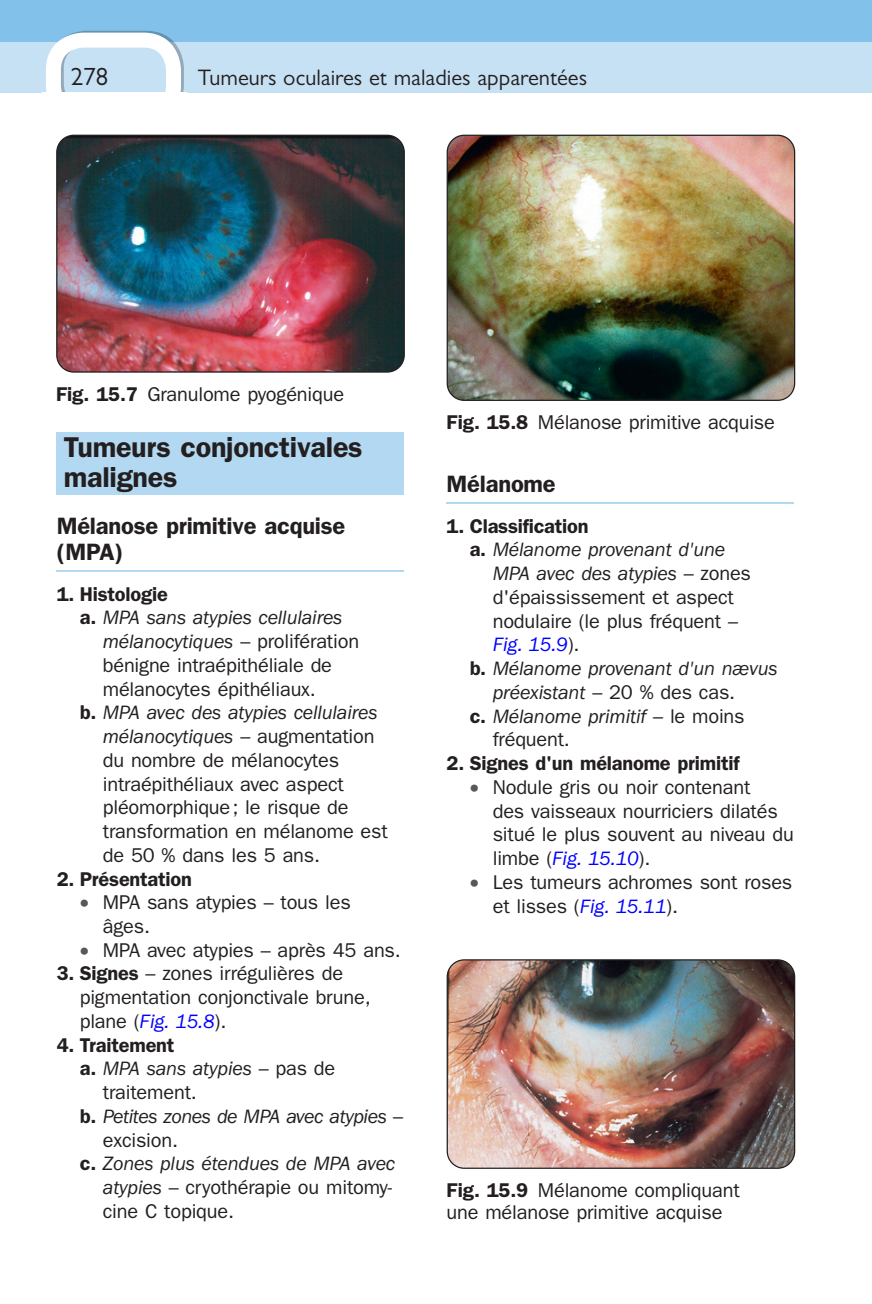
<style>
.page{position:relative;width:872px;height:1304px;background:#fff}
.page>*{position:absolute;margin:0;border:0;box-sizing:border-box;transform-origin:0 0}
.t1{font:600 28.75px/30px "Franklin Gothic";letter-spacing:-.01em;color:#231f20}
.t2{font:25px "Gill Sans";color:#231f20}
.t3{font:600 23.75px/25.8px "Franklin Gothic";letter-spacing:-.01em;color:#231f20}
.t4{font:22.5px "Gill Sans";color:#231f20}
.t5{font:20px/23.8px "Franklin Gothic";letter-spacing:-.01em;color:#231f20}
.t6{font:italic 20px "Franklin Gothic";letter-spacing:-.01em;color:#231f20}
.t7{font:600 20px "Franklin Gothic";letter-spacing:-.01em;color:#231f20}
.t8{font:italic 20px "Franklin Gothic";color:#00f}
.s1{font-weight:600}
.s2{font-weight:600;font-style:normal}
.s3{font-style:normal}
.s4{color:#57585a}
.s5{font-style:italic;color:#00f}
.s6{font-style:italic}
.s7{font-style:normal;color:#231f20}
</style>
<div class="page">
<div style="left:0;top:0;width:872px;height:92px;background:#82c1ea"></div>
<div style="left:0;top:42px;width:872px;height:50px;background:#c6e1f4"></div>
<svg style="left:46px;top:31px;width:138px;height:61px"></svg>
<div style="left:57px;top:432px;width:347px;height:63px;background:#b3d8f1"></div>
<hr style="left:57px;top:570px;width:347px;height:2px;background:#b3d8f1">
<hr style="left:446px;top:502px;width:348px;height:2px;background:#b3d8f1">
<img style="left:58px;top:135px;width:346px;height:236px">
<div style="left:56px;top:135px;width:349px;height:238px;border:1px solid #231f20;border-radius:17px"></div>
<img style="left:448px;top:135px;width:346px;height:265px">
<div style="left:446px;top:135px;width:349px;height:266px;border:1px solid #231f20;border-radius:17px"></div>
<img style="left:448px;top:961px;width:346px;height:207px">
<div style="left:446px;top:959px;width:349px;height:210px;border:1px solid #231f20;border-radius:17px"></div>
<p class="t2" style="left:71px;top:62px;width:39px">278</p>
<p class="t4" style="left:198px;top:65px;width:391px">Tumeurs oculaires et maladies apparentées</p>
<p class="t5" style="left:56px;top:382px;width:289px"><span class="s1">Fig. 15.7</span> Granulome pyogénique</p>
<h1 class="t1" style="left:64px;top:433px;width:300px">Tumeurs conjonctivales malignes</h1>
<p class="t3" style="left:57px;top:513px;width:290px">Mélanose primitive acquise (MPA)</p>
<p class="t7" style="left:57px;top:582px;width:113px">1. Histologie</p>
<p class="t6" style="left:80px;top:607px;width:264px"><span class="s2">a.</span> MPA sans atypies cellulaires</p>
<p class="t6" style="left:103px;top:630px;width:258px">mélanocytiques <span class="s3">– prolifération</span></p>
<p class="t5" style="left:103px;top:653px;width:231px">bénigne intraépithéliale de</p>
<p class="t5" style="left:103px;top:677px;width:214px">mélanocytes épithéliaux.</p>
<p class="t6" style="left:80px;top:702px;width:299px"><span class="s2">b.</span> MPA avec des atypies cellulaires</p>
<p class="t6" style="left:103px;top:725px;width:273px">mélanocytiques <span class="s3">– augmentation</span></p>
<p class="t5" style="left:103px;top:748px;width:238px">du nombre de mélanocytes</p>
<p class="t5" style="left:103px;top:772px;width:242px">intraépithéliaux avec aspect</p>
<p class="t5" style="left:103px;top:796px;width:247px">pléomorphique ; le risque de</p>
<p class="t5" style="left:103px;top:819px;width:286px">transformation en mélanome est</p>
<p class="t5" style="left:103px;top:843px;width:219px">de 50 % dans les 5 ans.</p>
<p class="t7" style="left:57px;top:867px;width:137px">2. Présentation</p>
<p class="t5" style="left:103px;top:891px;width:249px;text-indent:-23px"><span class="s4">•</span> MPA sans atypies – tous les âges.</p>
<p class="t5" style="left:80px;top:938px;width:322px"><span class="s4">•</span> MPA avec atypies – après 45 ans.</p>
<p class="t5" style="left:80px;top:962px;width:292px;text-indent:-23px"><span class="s1">3. Signes</span> – zones irrégulières de pigmentation conjonctivale brune, plane ( <span class="s5">Fig. 15.8</span> ).</p>
<p class="t7" style="left:57px;top:1033px;width:119px">4. Traitement</p>
<p class="t6" style="left:80px;top:1058px;width:257px"><span class="s2">a.</span> MPA sans atypies <span class="s3">– pas de</span></p>
<p class="t5" style="left:103px;top:1081px;width:95px">traitement.</p>
<p class="t6" style="left:80px;top:1105px;width:325px"><span class="s2">b.</span> Petites zones de MPA avec atypies <span class="s3">–</span></p>
<p class="t5" style="left:103px;top:1128px;width:77px">excision.</p>
<p class="t6" style="left:80px;top:1153px;width:317px"><span class="s2">c.</span> Zones plus étendues de MPA avec</p>
<p class="t5" style="left:103px;top:1176px;width:291px"><span class="s6">atypies</span> – cryothérapie ou mitomy-</p>
<p class="t5" style="left:103px;top:1199px;width:133px">cine C topique.</p>
<p class="t5" style="left:446px;top:411px;width:330px"><span class="s1">Fig. 15.8</span> Mélanose primitive acquise</p>
<p class="t3" style="left:446px;top:471px;width:111px">Mélanome</p>
<p class="t7" style="left:446px;top:514px;width:144px">1. Classification</p>
<p class="t6" style="left:469px;top:539px;width:257px"><span class="s2">a.</span> Mélanome provenant d'une</p>
<p class="t6" style="left:493px;top:562px;width:260px">MPA avec des atypies <span class="s3">– zones</span></p>
<p class="t5" style="left:493px;top:585px;width:242px">d'épaississement et aspect</p>
<p class="t5" style="left:493px;top:609px;width:247px">nodulaire (le plus fréquent –</p>
<p class="t8" style="left:493px;top:634px;width:88px">Fig. 15.9 <span class="s7">).</span></p>
<p class="t6" style="left:469px;top:657px;width:309px"><span class="s2">b.</span> Mélanome provenant d'un nævus</p>
<p class="t6" style="left:493px;top:681px;width:244px">préexistant <span class="s3">– 20 % des cas.</span></p>
<p class="t6" style="left:469px;top:705px;width:276px"><span class="s2">c.</span> Mélanome primitif <span class="s3">– le moins</span></p>
<p class="t5" style="left:493px;top:728px;width:79px">fréquent.</p>
<p class="t7" style="left:446px;top:751px;width:294px">2. Signes d'un mélanome primitif</p>
<p class="t5" style="left:493px;top:775px;width:302px;text-indent:-23px"><span class="s4">•</span> Nodule gris ou noir contenant<br>des vaisseaux nourriciers dilatés situé le plus souvent au niveau du limbe ( <span class="s5">Fig. 15.10</span> ).</p>
<p class="t5" style="left:493px;top:870px;width:301px;text-indent:-23px"><span class="s4">•</span> Les tumeurs achromes sont roses et lisses ( <span class="s5">Fig. 15.11</span> ).</p>
<p class="t5" style="left:446px;top:1179px;width:294px;line-height:22.5px"><span class="s1">Fig. 15.9</span> Mélanome compliquant une mélanose primitive acquise</p>
</div>
